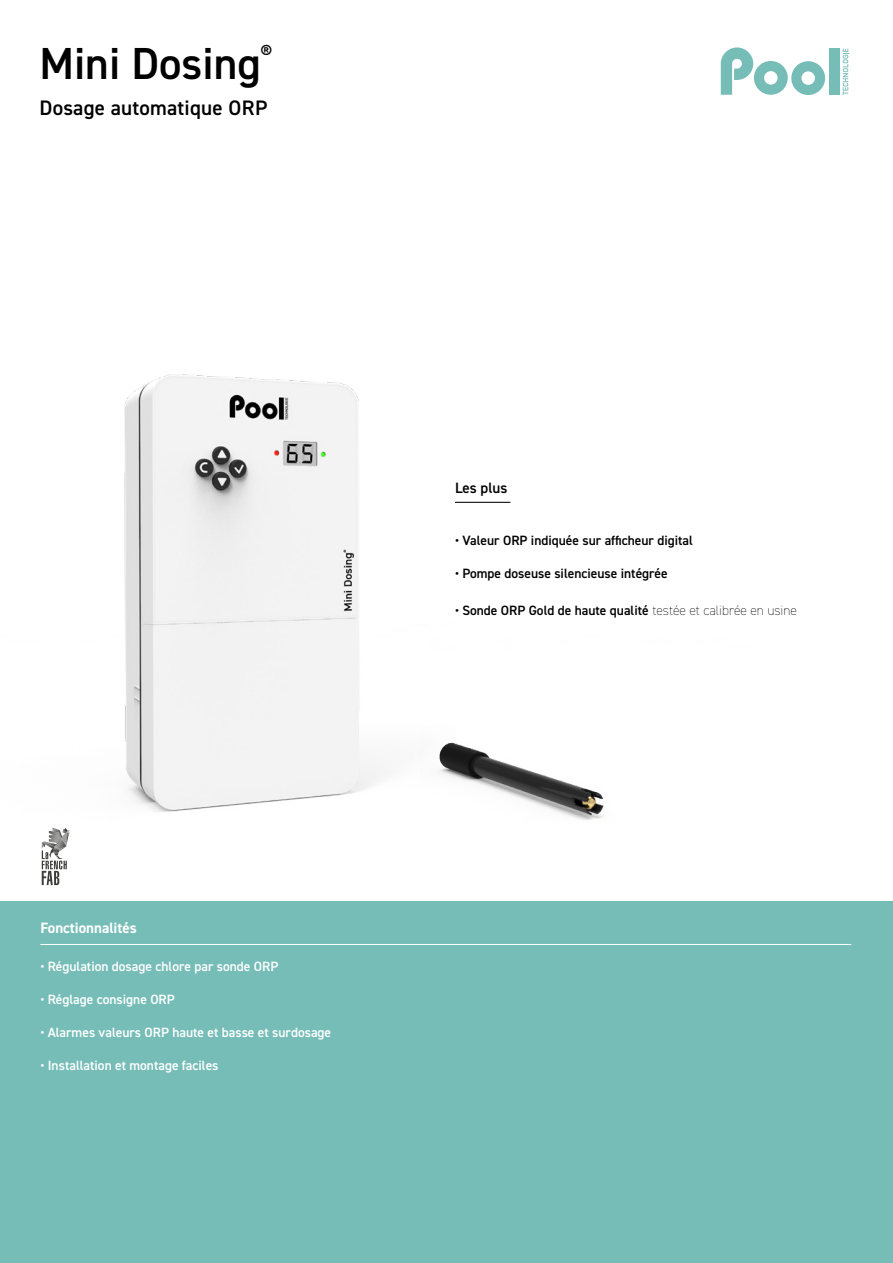
<style>
.page{position:relative;width:893px;height:1263px;background:#fff}
.page>*{position:absolute;margin:0;border:0;box-sizing:border-box;transform-origin:0 0}
.t1{font:600 45px "DIN2014";color:#000}
.t2{font:600 21px "DIN2014";letter-spacing:.01em;color:#000}
.t3{font:600 20.1px "DIN2014";color:#000}
.t4{font:700 15px "DIN2014";color:#fff}
.t5{font:600 15px "DIN2014";color:#000}
.t6{font:600 13.5px "DIN2014";color:#fff}
.t7{font:600 13.5px "DIN2014";color:#000}
.s1{font-weight:200}
</style>
<div class="page">
<img style="left:41px;top:374px;width:344px;height:512px">
<img style="left:439px;top:62px;width:282px;height:758px">
<div style="left:0;top:901px;width:893px;height:362px;background:#76bdb8"></div>
<div style="left:829px;top:49px;width:10px;height:46px;background:#76bdb8"></div>
<svg style="left:721px;top:47px;width:104px;height:48px"></svg>
<svg style="left:843px;top:49px;width:5px;height:46px"></svg>
<hr style="left:40px;top:944px;width:811px;height:1px;background:#fff">
<hr style="left:455px;top:502px;width:55px;height:1px;background:#000">
<svg style="left:42px;top:827px;width:28px;height:58px"></svg>
<h1 class="t1" style="left:39px;top:33px;width:223px">Mini Dosing</h1>
<h3 class="t3" style="left:261px;top:39px;width:13px">®</h3>
<h2 class="t2" style="left:39px;top:93px;width:229px">Dosage automatique ORP</h2>
<p class="t4" style="left:40px;top:918px;width:98px">Fonctionnalités</p>
<p class="t6" style="left:40px;top:958px;width:239px">• Régulation dosage chlore par sonde ORP</p>
<p class="t6" style="left:40px;top:991px;width:136px">• Réglage consigne ORP</p>
<p class="t6" style="left:40px;top:1024px;width:292px">• Alarmes valeurs ORP haute et basse et surdosage</p>
<p class="t6" style="left:40px;top:1057px;width:180px">• Installation et montage faciles</p>
<p class="t5" style="left:455px;top:478px;width:54px">Les plus</p>
<p class="t7" style="left:455px;top:531px;width:239px">• Valeur ORP indiquée sur afficheur digital</p>
<p class="t7" style="left:455px;top:564px;width:214px">• Pompe doseuse silencieuse intégrée</p>
<p class="t7" style="left:455px;top:602px;width:344px">• Sonde ORP Gold de haute qualité <span class="s1">testée et calibrée en usine</span></p>
</div>
